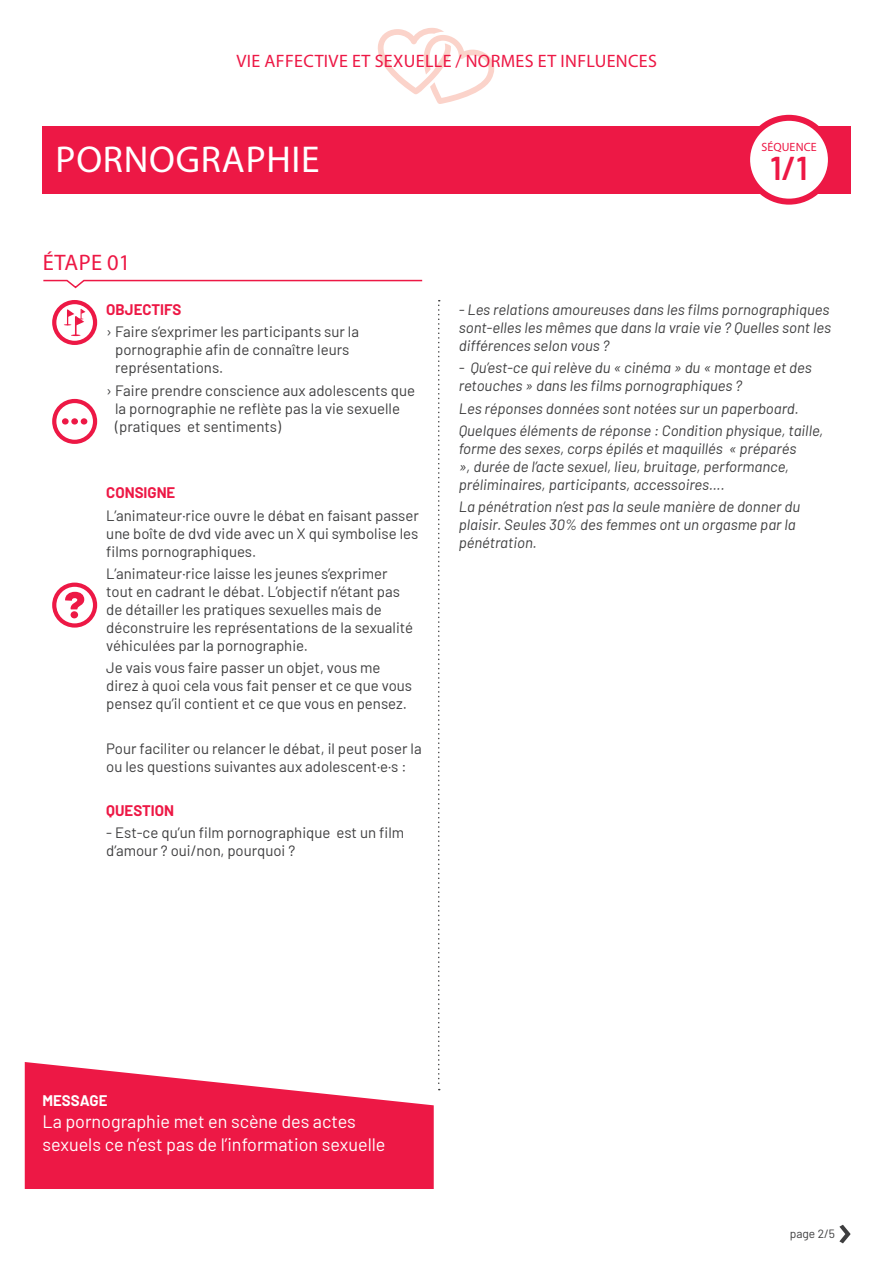
<style>
.page{position:relative;width:893px;height:1263px;background:#fff}
.page>*{position:absolute;margin:0;border:0;box-sizing:border-box;transform-origin:0 0}
.t1{font:37.5px "Myriad Pro";letter-spacing:.02em;color:#fff}
.t2{font:600 33px "Barlow";color:#ed1845}
.t3{font:22.5px "Myriad Pro";letter-spacing:.02em;color:#ed1845}
.t4{font:18px/22.5px "Barlow";color:#fff}
.t5{font:18px "Myriad Pro";letter-spacing:.02em;color:#ed1845}
.t6{font:15px/18px "Barlow";color:#3e3e3f}
.t7{font:italic 15px/18px "Barlow";color:#3e3e3f}
.t8{font:700 15px "Barlow";color:#ed1845}
.t9{font:700 15px "Barlow";color:#fff}
.t10{font:12px "Myriad Pro";letter-spacing:.01em;color:#ed1845}
.t11{font:12px "Barlow";color:#3e3e3f}
</style>
<div class="page">
<svg style="left:377px;top:28px;width:118px;height:76px"></svg>
<div style="left:43px;top:126px;width:808px;height:67px;background:#ed1845"></div>
<div style="left:747px;top:118px;width:84px;height:84px;background:#fff;border-radius:50%"></div>
<div style="left:744px;top:115px;width:90px;height:90px;border:6px solid #ed1845;border-radius:50%"></div>
<svg style="left:839px;top:1225px;width:11px;height:18px"></svg>
<div style="left:52px;top:300px;width:45px;height:45px;border:4px solid #ed1845;border-radius:50%"></div>
<svg style="left:62px;top:418px;width:25px;height:6px"></svg>
<div style="left:52px;top:399px;width:45px;height:45px;border:4px solid #ed1845;border-radius:50%"></div>
<svg style="left:65px;top:592px;width:19px;height:26px"></svg>
<div style="left:52px;top:583px;width:45px;height:45px;border:4px solid #ed1845;border-radius:50%"></div>
<svg style="left:438px;top:300px;width:2px;height:790px"></svg>
<svg style="left:64px;top:309px;width:22px;height:27px"></svg>
<svg style="left:43px;top:279px;width:380px;height:10px"></svg>
<svg style="left:25px;top:1062px;width:409px;height:127px;fill:#ed1845"></svg>
<p class="t5" style="left:236px;top:50px;width:422px">VIE AFFECTIVE ET SEXUELLE / NORMES ET INFLUENCES</p>
<h1 class="t1" style="left:56px;top:137px;width:266px">PORNOGRAPHIE</h1>
<p class="t10" style="left:761px;top:139px;width:57px">SÉQUENCE</p>
<h2 class="t2" style="left:770px;top:144px;width:39px">1/1</h2>
<p class="t3" style="left:43px;top:249px;width:89px">ÉTAPE 01</p>
<p class="t8" style="left:106px;top:298px;width:77px">OBJECTIFS</p>
<p class="t6" style="left:115px;top:322px;width:245px;text-indent:-9px">› Faire s’exprimer les participants sur la pornographie afin de connaître leurs représentations.</p>
<p class="t6" style="left:115px;top:380px;width:301px;text-indent:-9px">› Faire prendre conscience aux adolescents que la pornographie ne reflète pas la vie sexuelle (pratiques et sentiments)</p>
<p class="t8" style="left:106px;top:482px;width:71px">CONSIGNE</p>
<p class="t6" style="left:106px;top:505px;width:314px;text-align:justify">L’animateur·rice ouvre le débat en faisant passer une boîte de dvd vide avec un X qui symbolise les films pornographiques.</p>
<p class="t6" style="left:106px;top:563px;width:308px">L’animateur·rice laisse les jeunes s’exprimer tout en cadrant le débat. L’objectif n’étant pas de détailler les pratiques sexuelles mais de déconstruire les représentations de la sexualité véhiculées par la pornographie.</p>
<p class="t6" style="left:106px;top:657px;width:307px">Je vais vous faire passer un objet, vous me direz à quoi cela vous fait penser et ce que vous pensez qu’il contient et ce que vous en pensez.</p>
<p class="t6" style="left:106px;top:738px;width:317px">Pour faciliter ou relancer le débat, il peut poser la ou les questions suivantes aux adolescent·e·s :</p>
<p class="t8" style="left:106px;top:799px;width:69px">QUESTION</p>
<p class="t6" style="left:106px;top:823px;width:299px">- Est-ce qu’un film pornographique est un film d’amour ? oui/non, pourquoi ?</p>
<p class="t7" style="left:459px;top:299px;width:374px;text-align:justify">- Les relations amoureuses dans les films pornographiques sont-elles les mêmes que dans la vraie vie ? Quelles sont les différences selon vous ?</p>
<p class="t7" style="left:459px;top:358px;width:355px">- Qu’est-ce qui relève du « cinéma » du « montage et des retouches » dans les films pornographiques ?</p>
<p class="t7" style="left:459px;top:398px;width:342px">Les réponses données sont notées sur un paperboard.</p>
<p class="t7" style="left:459px;top:420px;width:366px">Quelques éléments de réponse : Condition physique, taille, forme des sexes, corps épilés et maquillés « préparés<br>», durée de l’acte sexuel, lieu, bruitage, performance, préliminaires, participants, accessoires….</p>
<p class="t7" style="left:459px;top:496px;width:343px">La pénétration n’est pas la seule manière de donner du plaisir. Seules 30% des femmes ont un orgasme par la pénétration.</p>
<p class="t9" style="left:42px;top:1089px;width:67px">MESSAGE</p>
<p class="t4" style="left:42px;top:1109px;width:345px">La pornographie met en scène des actes sexuels ce n’est pas de l’information sexuelle</p>
<p class="t11" style="left:790px;top:1225px;width:47px">page 2/5</p>
</div>
